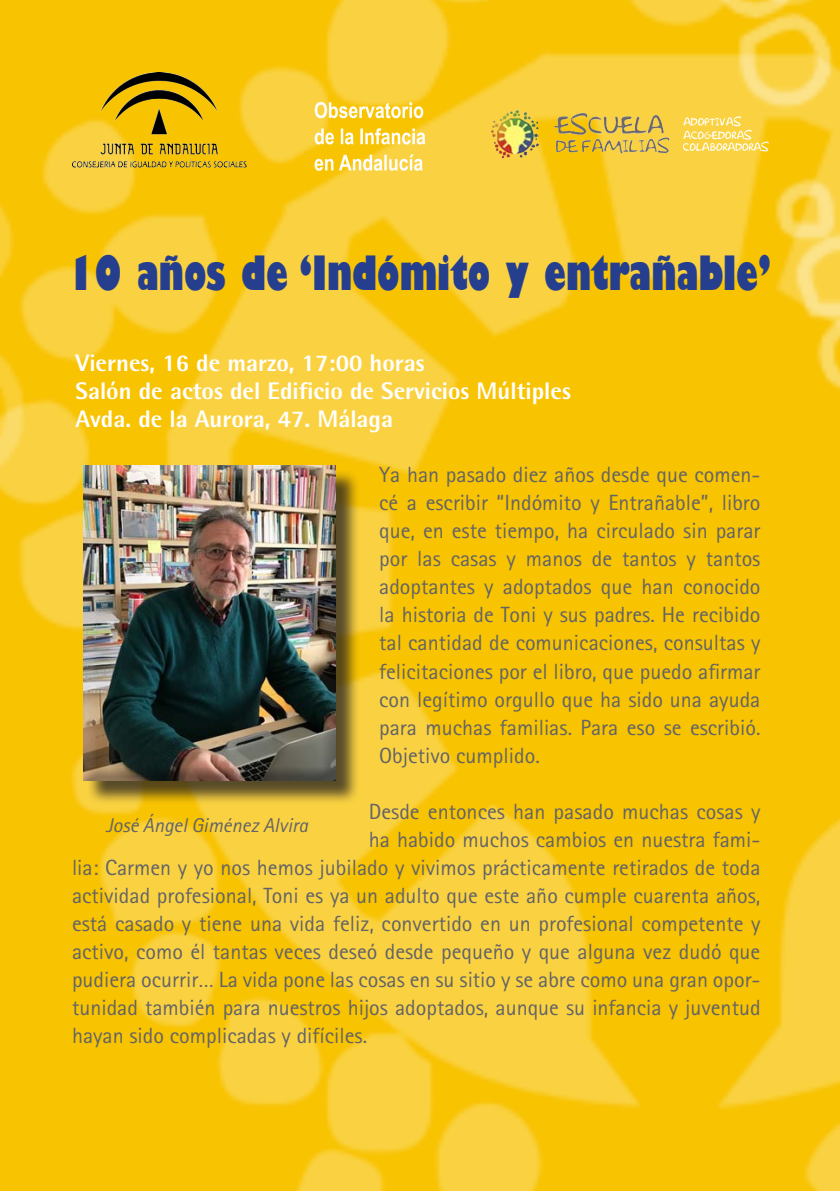
<style>
.page{position:relative;width:840px;height:1191px;background:#fff}
.page>*{position:absolute;margin:0;border:0;box-sizing:border-box;transform-origin:0 0}
.t1{font:800 condensed 46px "Gill Sans";color:#253f8e}
.t2{font:800 24px "Rotis Semi Sans";color:#fff}
.t3{font:22px/28px "Rotis Sans Serif";color:#636366;text-align:justify}
.t4{font:italic 20px "Rotis Sans Serif";color:#636366}
</style>
<div class="page">
<img style="left:0;top:0;width:839px;height:1191px">
<img style="left:72px;top:72px;width:175px;height:96px">
<img style="left:482px;top:103px;width:56px;height:72px">
<img style="left:553px;top:103px;width:216px;height:63px">
<img style="left:304px;top:92px;width:131px;height:86px">
<div style="left:86px;top:468px;width:274px;height:337px;background:#231f20;opacity:.75"></div>
<div style="left:83px;top:465px;width:267px;height:316px;background:#231f20;opacity:.35"></div>
<p class="t1" style="left:68px;top:244px;width:703px">10 años de ‘Indómito y entrañable’</p>
<p class="t2" style="left:75px;top:347px;width:350px">Viernes, 16 de marzo, 17:00 horas</p>
<p class="t2" style="left:75px;top:375px;width:496px">Salón de actos del Edificio de Servicios Múltiples</p>
<p class="t2" style="left:75px;top:403px;width:319px">Avda. de la Aurora, 47. Málaga</p>
<p class="t3" style="left:379px;top:461px;width:382px">Ya han pasado diez años desde que comen&shy;cé a escribir “Indómito y Entrañable”, libro que, en este tiempo, ha circulado sin parar por las casas y manos de tantos y tantos adoptantes y adoptados que han conocido la historia de Toni y sus padres. He recibido tal cantidad de comunicaciones, consultas y felicitaciones por el libro, que puedo afirmar con legítimo orgullo que ha sido una ayuda para muchas familias. Para eso se escribió.<br>Objetivo cumplido.</p>
<p class="t3" style="left:368px;top:797px;width:393px">Desde entonces han pasado muchas cosas y</p>
<p class="t3" style="left:368px;top:825px;width:393px">ha habido muchos cambios en nuestra fami-</p>
<p class="t3" style="left:72px;top:853px;width:689px">lia: Carmen y yo nos hemos jubilado y vivimos prácticamente retirados de toda</p>
<p class="t3" style="left:72px;top:881px;width:689px">actividad profesional, Toni es ya un adulto que este año cumple cuarenta años,</p>
<p class="t3" style="left:72px;top:909px;width:689px">está casado y tiene una vida feliz, convertido en un profesional competente y</p>
<p class="t3" style="left:72px;top:937px;width:689px">activo, como él tantas veces deseó desde pequeño y que alguna vez dudó que</p>
<p class="t3" style="left:72px;top:965px;width:689px">pudiera ocurrir… La vida pone las cosas en su sitio y se abre como una gran opor-</p>
<p class="t3" style="left:72px;top:993px;width:689px">tunidad también para nuestros hijos adoptados, aunque su infancia y juventud</p>
<p class="t3" style="left:72px;top:1021px;width:296px">hayan sido complicadas y difíciles.</p>
<p class="t4" style="left:106px;top:813px;width:204px">José Ángel Giménez Alvira</p>
</div>
